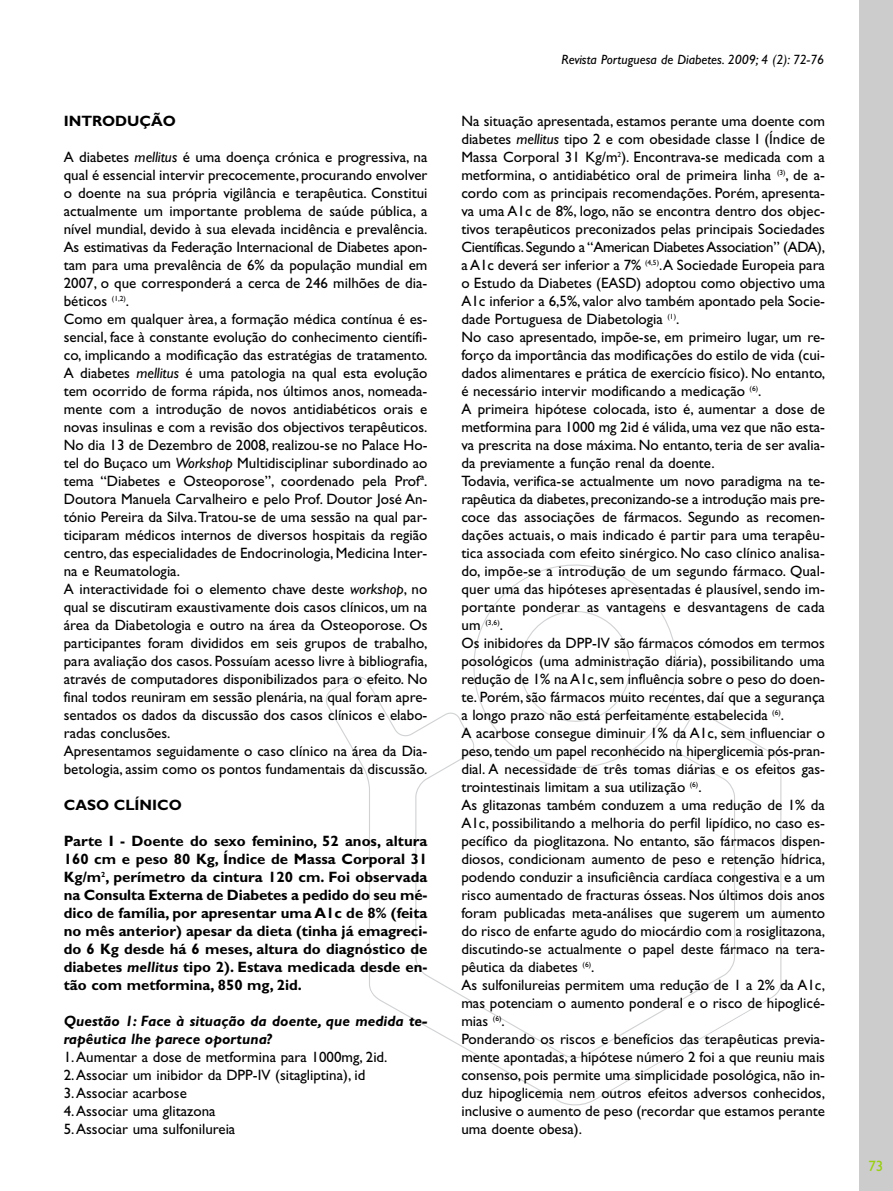
<style>
.page{position:relative;width:893px;height:1191px;background:#fff}
.page>*{position:absolute;margin:0;border:0;box-sizing:border-box;transform-origin:0 0}
.t1{font:15px/18px "Gill Sans";color:#000}
.t2{font:700 15px/18px "Gill Sans";color:#000;text-align:justify}
.t3{font:italic 700 15px/18px "Gill Sans";color:#000}
.t4{font:15px "Gill Sans";color:#9acf16}
.t5{font:italic 13.5px "Gill Sans";color:#000}
.t6{font:7.5px "Gill Sans";color:#000}
.s1{font-style:italic}
.s2{font-size:15px}
</style>
<div class="page">
<svg style="left:473px;top:564px;width:204px;height:111px"></svg>
<svg style="left:326px;top:675px;width:456px;height:431px"></svg>
<div style="left:859px;top:0;width:34px;height:1191px;background:#ccc"></div>
<p class="t2" style="left:64px;top:113px;width:114px">INTRODUÇÃO</p>
<p class="t1" style="left:64px;top:149px;width:365px">A diabetes <span class="s1">mellitus</span> é uma doença crónica e progressiva, na qual é essencial intervir precocemente,procurando envolver o doente na sua própria vigilância e terapêutica. Constitui actualmente um importante problema de saúde pública, a nível mundial, devido à sua elevada incidência e prevalência.<br>As estimativas da Federação Internacional de Diabetes apon&shy;tam para uma prevalência de 6% da população mundial em 2007, o que corresponderá a cerca de 246 milhões de dia&shy;béticos <sup>(1,2)</sup>.<br>Como em qualquer àrea, a formação médica contínua é es&shy;sencial, face à constante evolução do conhecimento científi&shy;co, implicando a modificação das estratégias de tratamento.<br>A diabetes <span class="s1">mellitus</span> é uma patologia na qual esta evolução tem ocorrido de forma rápida, nos últimos anos, nomeada&shy;mente com a introdução de novos antidiabéticos orais e novas insulinas e com a revisão dos objectivos terapêuticos.<br>No dia 13 de Dezembro de 2008, realizou-se no Palace Ho&shy;tel do Buçaco um <span class="s1">Workshop</span> Multidisciplinar subordinado ao tema “Diabetes e Osteoporose”, coordenado pela Profª.<br>Doutora Manuela Carvalheiro e pelo Prof. Doutor José An&shy;tónio Pereira da Silva.Tratou-se de uma sessão na qual par&shy;ticiparam médicos internos de diversos hospitais da região centro, das especialidades de Endocrinologia, Medicina Inter&shy;na e Reumatologia.<br>A interactividade foi o elemento chave deste <span class="s1">workshop</span>, no qual se discutiram exaustivamente dois casos clínicos, um na área da Diabetologia e outro na área da Osteoporose. Os participantes foram divididos em seis grupos de trabalho, para avaliação dos casos. Possuíam acesso livre à bibliografia, através de computadores disponibilizados para o efeito. No final todos reuniram em sessão plenária, na qual foram apre&shy;sentados os dados da discussão dos casos clínicos e elabo&shy;radas conclusões.<br>Apresentamos seguidamente o caso clínico na área da Dia&shy;betologia, assim como os pontos fundamentais da discussão.</p>
<p class="t2" style="left:64px;top:797px;width:120px">CASO CLÍNICO</p>
<p class="t2" style="left:64px;top:833px;width:365px">Parte I - Doente do sexo feminino, 52 anos, altura 160 cm e peso 80 Kg, Índice de Massa Corporal 31<br>Kg/m<sup>2</sup>, perímetro da cintura 120 cm. Foi observada na Consulta Externa de Diabetes a pedido do seu mé&shy;dico de família, por apresentar uma A1c de 8% (feita no mês anterior) apesar da dieta (tinha já emagreci&shy;do 6 Kg desde há 6 meses, altura do diagnóstico de diabetes <span class="s1">mellitus</span> tipo 2). Estava medicada desde en&shy;tão com metformina, 850 mg, 2id.</p>
<p class="t3" style="left:64px;top:1013px;width:365px">Questão 1: Face à situação da doente, que medida te&shy;rapêutica lhe parece oportuna?</p>
<p class="t1" style="left:64px;top:1049px;width:325px">1.Aumentar a dose de metformina para 1000mg, 2id.<br>2.Associar um inibidor da DPP-IV (sitagliptina), id 3.Associar acarbose<br>4.Associar uma glitazona<br>5.Associar uma sulfonilureia</p>
<p class="t5" style="left:561px;top:54px;width:264px">Revista Portuguesa de Diabetes. 2009; 4 (2): 72-76</p>
<p class="t1" style="left:461px;top:113px;width:365px">Na situação apresentada, estamos perante uma doente com diabetes <span class="s1">mellitus</span> tipo 2 e com obesidade classe I (Índice de Massa Corporal 31 Kg/m<sup>2</sup>). Encontrava-se medicada com a metformina, o antidiabético oral de primeira linha <sup>(3)</sup>, de a&shy;cordo com as principais recomendações. Porém, apresenta&shy;va uma A1c de 8%, logo, não se encontra dentro dos objec&shy;tivos terapêuticos preconizados pelas principais Sociedades Científicas.Segundo a “American Diabetes Association” (ADA), aA1c deverá ser inferior a 7% <sup>(4,5)</sup>.A Sociedade Europeia para o Estudo da Diabetes (EASD) adoptou como objectivo uma A1c inferior a 6,5%, valor alvo também apontado pela Socie&shy;dade Portuguesa de Diabetologia <sup>(1)</sup>.<br>No caso apresentado, impõe-se, em primeiro lugar, um re&shy;forço da importância das modificações do estilo de vida (cui&shy;dados alimentares e prática de exercício físico). No entanto, é necessário intervir modificando a medicação <sup>(6)</sup>.<br>A primeira hipótese colocada, isto é, aumentar a dose de metformina para 1000 mg 2id é válida, uma vez que não esta&shy;va prescrita na dose máxima. No entanto, teria de ser avalia&shy;da previamente a função renal da doente.<br>Todavia, verifica-se actualmente um novo paradigma na te&shy;rapêutica da diabetes,preconizando-se a introdução mais pre&shy;coce das associações de fármacos. Segundo as recomen&shy;dações actuais, o mais indicado é partir para uma terapêu&shy;tica associada com efeito sinérgico. No caso clínico analisa&shy;do, impõe-se a introdução de um segundo fármaco. Qual&shy;quer uma das hipóteses apresentadas é plausível, sendo im&shy;portante ponderar as vantagens e desvantagens de cada</p>
<p class="t6" style="left:461px;top:620px;width:43px"><span class="s2">um</span> (3,6)<span class="s2">.</span></p>
<p class="t1" style="left:461px;top:635px;width:365px">Os inibidores da DPP-IV são fármacos cómodos em termos posológicos (uma administração diária), possibilitando uma redução de 1% na A1c, sem influência sobre o peso do doen&shy;te. Porém, são fármacos muito recentes, daí que a segurança a longo prazo não está perfeitamente estabelecida <sup>(6)</sup>.<br>A acarbose consegue diminuir 1% da A1c, sem influenciar o peso, tendo um papel reconhecido na hiperglicemia pós-pran&shy;dial. A necessidade de três tomas diárias e os efeitos gas&shy;trointestinais limitam a sua utilização <sup>(6)</sup>.<br>As glitazonas também conduzem a uma redução de 1% da A1c, possibilitando a melhoria do perfil lipídico, no caso es&shy;pecífico da pioglitazona. No entanto, são fármacos dispen&shy;diosos, condicionam aumento de peso e retenção hídrica, podendo conduzir a insuficiência cardíaca congestiva e a um risco aumentado de fracturas ósseas. Nos últimos dois anos foram publicadas meta-análises que sugerem um aumento do risco de enfarte agudo do miocárdio com a rosiglitazona, discutindo-se actualmente o papel deste fármaco na tera&shy;pêutica da diabetes <sup>(6)</sup>.<br>As sulfonilureias permitem uma redução de 1 a 2% da A1c, mas potenciam o aumento ponderal e o risco de hipoglicé&shy;mias <sup>(6)</sup>.<br>Ponderando os riscos e benefícios das terapêuticas previa&shy;mente apontadas, a hipótese número 2 foi a que reuniu mais consenso, pois permite uma simplicidade posológica, não in&shy;duz hipoglicemia nem outros efeitos adversos conhecidos, inclusive o aumento de peso (recordar que estamos perante uma doente obesa).</p>
<p class="t4" style="left:868px;top:1160px;width:16px">73</p>
</div>
